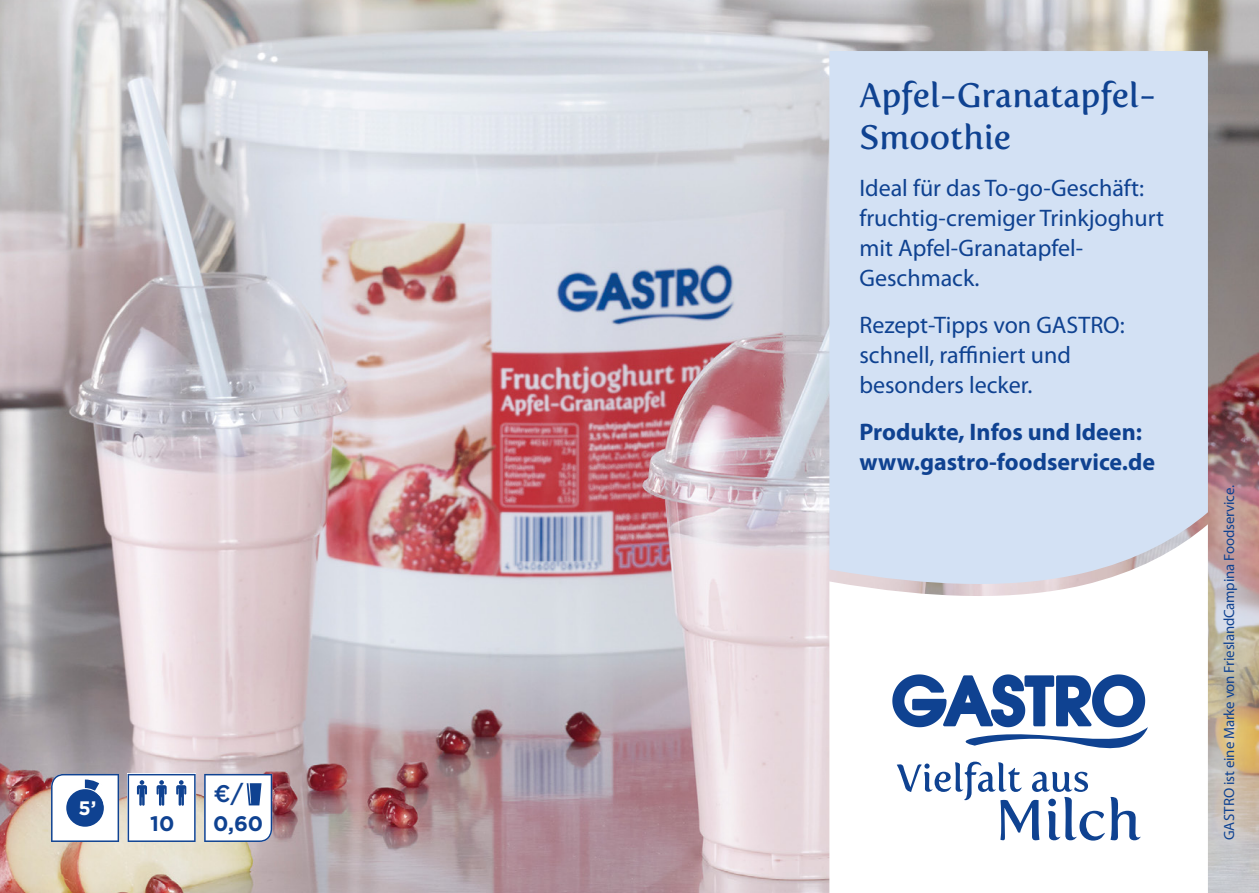
<style>
.page{position:relative;width:1259px;height:893px;background:#fff}
.page>*{position:absolute;margin:0;border:0;box-sizing:border-box;transform-origin:0 0}
.t1{font:33.9px/42px "Fertigo Pro";color:#0f4291}
.t2{font:24px/30px "Myriad Pro";color:#0f4291}
.t3{font:700 24px/30px "Myriad Pro";color:#0f4291}
.t4{font:500 24px "Gotham";color:#0f4291}
.t5{font:700 21px "Gotham";color:#0f4291}
.t6{font:700 19.5px "Gotham";color:#fff}
.t7{font:14.7px "Myriad Pro";letter-spacing:-.01em;color:#0f4291}
</style>
<div class="page">
<img style="left:0;top:0;width:1259px;height:893px">
<img style="left:1208px;top:400px;width:51px;height:493px">
<div style="left:829px;top:51px;width:379px;height:473px;background:#d3e1f4"></div>
<svg style="left:829px;top:524px;width:379px;height:369px"></svg>
<svg style="left:892px;top:674px;width:256px;height:74px"></svg>
<svg style="left:1110px;top:797px;width:30px;height:43px"></svg>
<svg style="left:896px;top:762px;width:208px;height:79px"></svg>
<svg style="left:204px;top:774px;width:68px;height:68px"></svg>
<svg style="left:51px;top:774px;width:68px;height:68px"></svg>
<svg style="left:128px;top:774px;width:68px;height:68px"></svg>
<p class="t6" style="left:78px;top:795px;width:19px">5’</p>
<p class="t5" style="left:150px;top:809px;width:26px">10</p>
<p class="t4" style="left:213px;top:778px;width:31px">€/</p>
<p class="t5" style="left:213px;top:809px;width:52px">0,60</p>
<h1 class="t1" style="left:859px;top:75px;width:298px">Apfel-Granatapfel-<br>Smoothie</h1>
<p class="t2" style="left:859px;top:174px;width:306px">Ideal für das To-go-Geschäft: fruchtig-cremiger Trinkjoghurt mit Apfel-Granatapfel-<br>Geschmack.</p>
<p class="t2" style="left:859px;top:311px;width:267px">Rezept-Tipps von GASTRO: schnell, raffiniert und besonders lecker.</p>
<p class="t3" style="left:859px;top:416px;width:297px">Produkte, Infos und Ideen: www.gastro-foodservice.de</p>
<p class="t7" style="left:1221px;top:840px;width:357px;rotate:-90deg">GASTRO ist eine Marke von FrieslandCampina Foodservice.</p>
</div>
